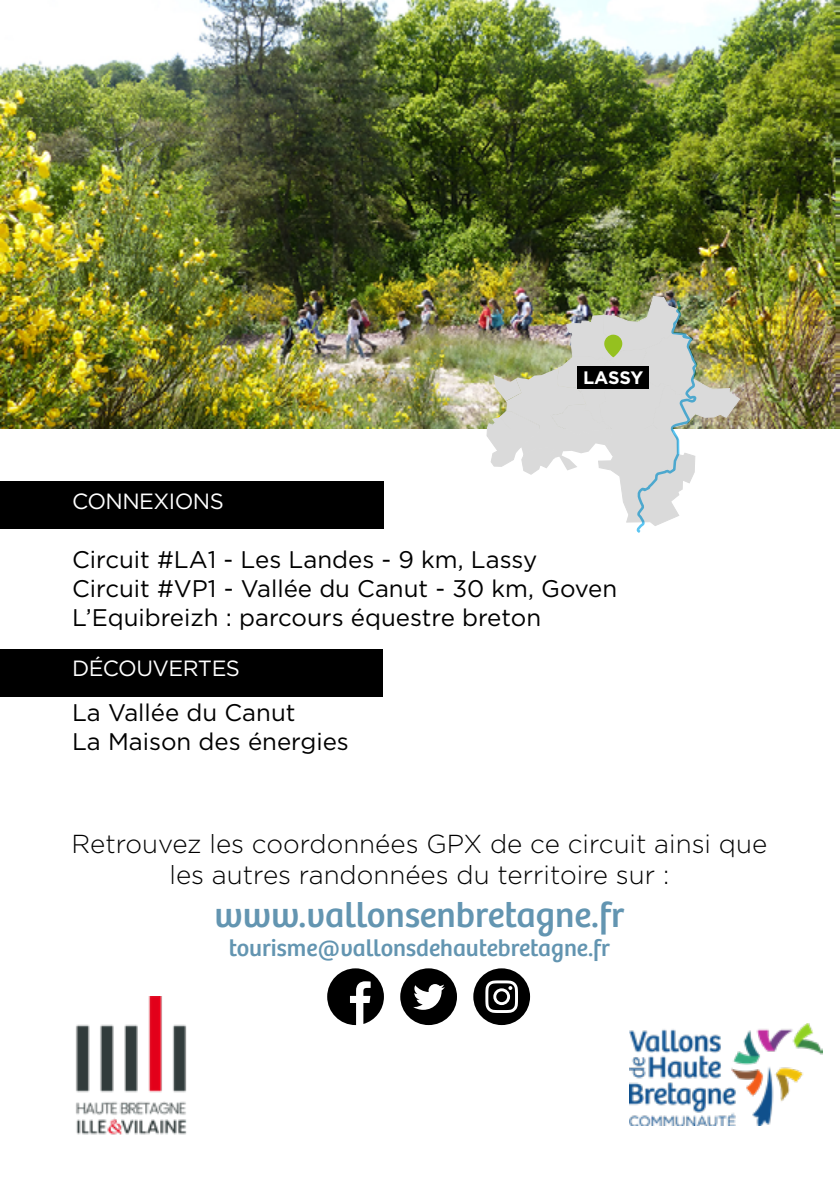
<style>
.page{position:relative;width:840px;height:1191px;background:#fff}
.page>*{position:absolute;margin:0;border:0;box-sizing:border-box;transform-origin:0 0}
.t1{font:36px "Bree";color:#6395b1}
.t2{font:300 26px/31.2px "Gotham";color:#000;text-align:center}
.t3{font:24px/28.8px "Gotham";color:#000}
.t4{font:24px "Bree";color:#6395b1}
.t5{font:22px "Gotham";letter-spacing:-.025em;color:#fff}
.t6{font:700 18px "Gotham";letter-spacing:-.01em;color:#fff}
</style>
<div class="page">
<img style="left:629px;top:1023px;width:193px;height:103px">
<svg style="left:473px;top:968px;width:56px;height:57px"></svg>
<svg style="left:327px;top:968px;width:57px;height:58px"></svg>
<svg style="left:400px;top:968px;width:57px;height:57px"></svg>
<div style="left:0;top:482px;width:384px;height:47px;background:#000"></div>
<img style="left:0;top:0;width:839px;height:428px">
<img style="left:486px;top:296px;width:253px;height:237px">
<div style="left:577px;top:366px;width:72px;height:22px;background:#000"></div>
<div style="left:0;top:649px;width:382px;height:47px;background:#000"></div>
<img style="left:75px;top:996px;width:112px;height:139px">
<p class="t5" style="left:72px;top:487px;width:153px">CONNEXIONS</p>
<p class="t6" style="left:582px;top:365px;width:62px">LASSY</p>
<p class="t3" style="left:72px;top:544px;width:546px">Circuit #LA1 - Les Landes - 9 km, Lassy<br>Circuit #VP1 - Vallée du Canut - 30 km, Goven<br>L’Equibreizh : parcours équestre breton</p>
<p class="t5" style="left:72px;top:654px;width:169px">DÉCOUVERTES</p>
<p class="t3" style="left:72px;top:698px;width:278px">La Vallée du Canut<br>La Maison des énergies</p>
<p class="t2" style="left:72px;top:827px;width:696px">Retrouvez les coordonnées GPX de ce circuit ainsi que les autres randonnées du territoire sur :</p>
<h1 class="t1" style="left:214px;top:894px;width:411px">www.vallonsenbretagne.fr</h1>
<p class="t4" style="left:228px;top:933px;width:382px">tourisme@vallonsdehautebretagne.fr</p>
</div>
